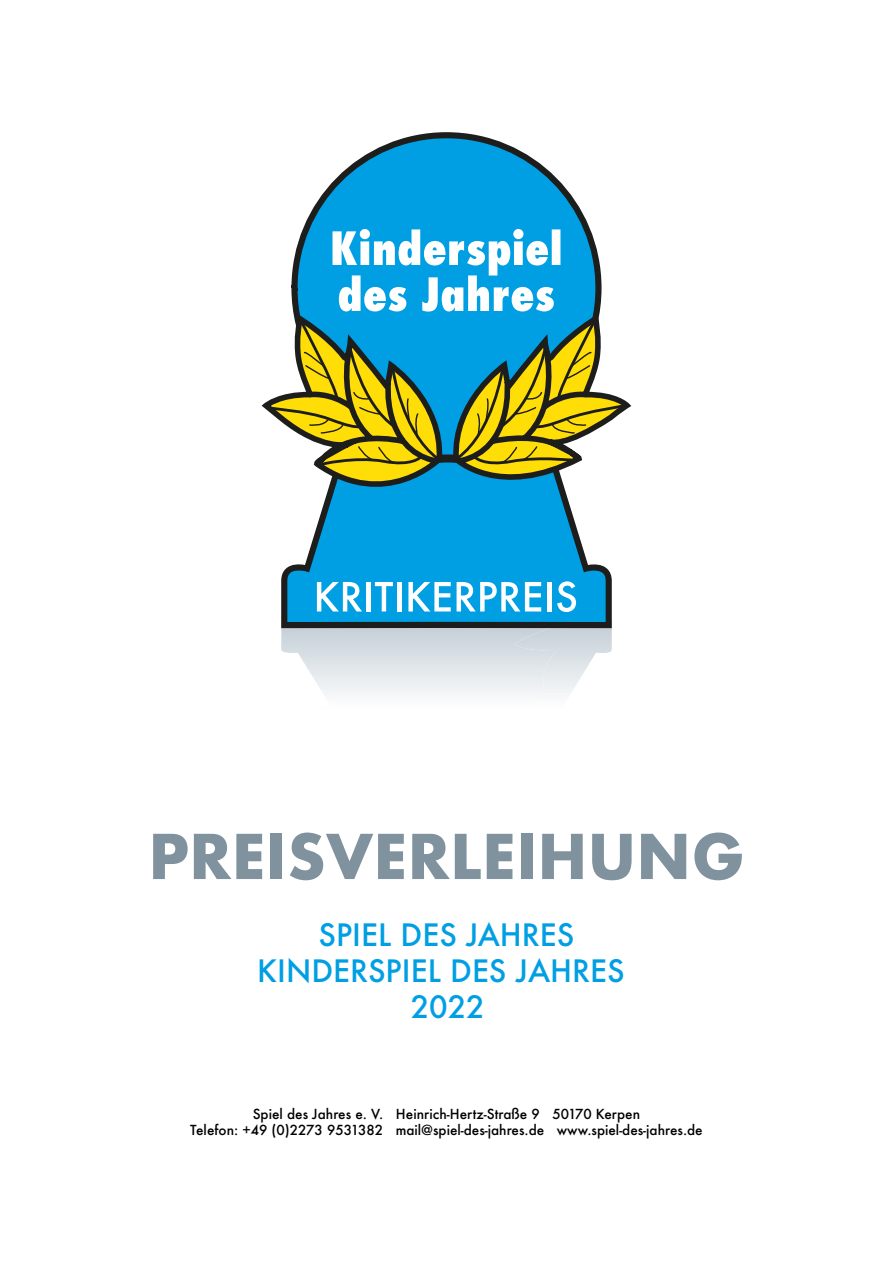
<style>
.page{position:relative;width:893px;height:1263px;background:#fff}
.page>*{position:absolute;margin:0;border:0;box-sizing:border-box;transform-origin:0 0}
.t1{font:700 60px "Futura";color:#80929d}
.t2{font:500 30px/36px "Futura";color:#009fe3;text-align:center}
.t3{font:500 13.5px/16.2px "Futura";color:#000;text-align:center}
</style>
<div class="page">
<svg style="left:281px;top:633px;width:232px;height:62px"></svg>
<img style="left:513px;top:633px;width:99px;height:63px">
<svg style="left:291px;top:132px;width:311px;height:187px"></svg>
<svg style="left:261px;top:319px;width:371px;height:314px"></svg>
<svg style="left:317px;top:582px;width:45px;height:29px"></svg>
<div style="left:366px;top:582px;width:5px;height:29px;background:#fff"></div>
<svg style="left:375px;top:582px;width:18px;height:29px"></svg>
<hr style="left:397px;top:582px;width:4px;height:29px;background:#fff">
<svg style="left:408px;top:582px;width:43px;height:29px"></svg>
<svg style="left:457px;top:582px;width:84px;height:29px"></svg>
<hr style="left:547px;top:582px;width:4px;height:29px;background:#fff">
<svg style="left:557px;top:581px;width:19px;height:31px"></svg>
<h1 class="t1" style="left:148px;top:813px;width:598px">PREISVERLEIHUNG</h1>
<h2 class="t2" style="left:257px;top:916px;width:369px">SPIEL DES JAHRES<br>KINDERSPIEL DES JAHRES<br>2022</h2>
<p class="t3" style="left:190px;top:1106px;width:514px">Spiel des Jahres e. V. Heinrich-Hertz-Straße 9 50170 Kerpen<br>Telefon: +49 (0)2273 9531382 mail@spiel-des-jahres.de www.spiel-des-jahres.de</p>
</div>
